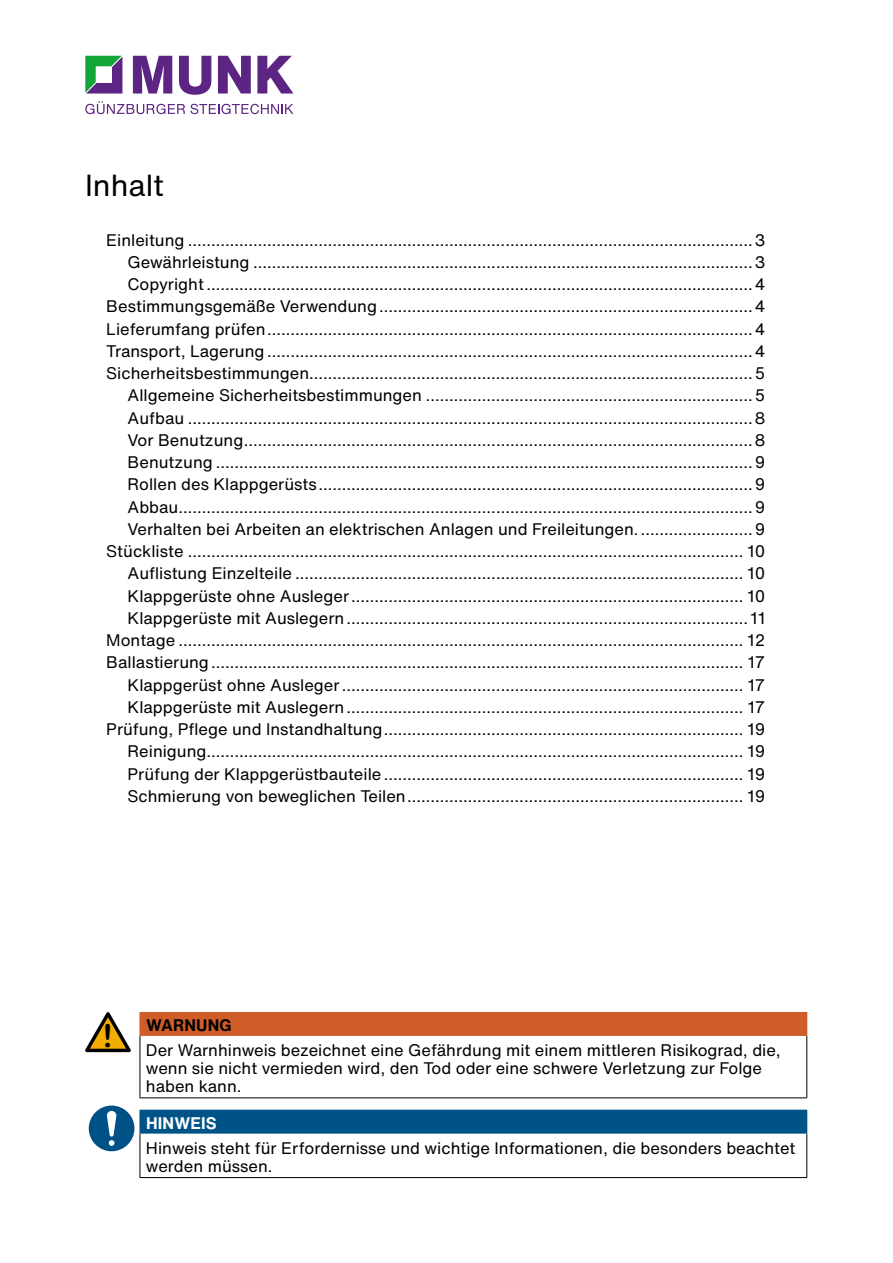
<style>
.page{position:relative;width:893px;height:1263px;background:#fff}
.page>*{position:absolute;margin:0;border:0;box-sizing:border-box;transform-origin:0 0}
.t1{font:31.8px "Arial Rounded MT Bold";color:#000}
.t2{font:30px "Helvetica Now Text";color:#000}
.Inhalt_Tabelle_Hinweis{font:16.5px/22.2px "Helvetica Now Text";color:#000}
.Überschrift_Hinweis{font:700 16.5px "Helvetica Now Text";letter-spacing:.01em;color:#fff}
.Überschrift_Hinweis-2{font:700 16.5px "Helvetica Now Text";letter-spacing:.01em;color:#000}
</style>
<div class="page">
<svg style="left:85px;top:56px;width:37px;height:38px"></svg>
<svg style="left:133px;top:56px;width:39px;height:38px"></svg>
<svg style="left:179px;top:56px;width:32px;height:39px"></svg>
<svg style="left:218px;top:56px;width:33px;height:38px"></svg>
<svg style="left:257px;top:56px;width:36px;height:38px"></svg>
<svg style="left:85px;top:101px;width:208px;height:13px"></svg>
<div style="left:140px;top:1110px;width:667px;height:23px;background:#005387"></div>
<hr style="left:140px;top:1133px;width:667px;height:1px;background:#005387">
<hr style="left:140px;top:1133px;width:1px;height:44px;background:#000">
<hr style="left:806px;top:1133px;width:1px;height:44px;background:#000">
<hr style="left:140px;top:1177px;width:667px;height:1px;background:#000">
<div style="left:140px;top:1012px;width:667px;height:23px;background:#d05d28"></div>
<hr style="left:140px;top:1035px;width:667px;height:1px;background:#d05d28">
<hr style="left:140px;top:1036px;width:1px;height:61px;background:#000">
<hr style="left:806px;top:1036px;width:1px;height:61px;background:#000">
<hr style="left:140px;top:1097px;width:667px;height:1px;background:#000">
<svg style="left:85px;top:1012px;width:46px;height:41px"></svg>
<div style="left:89px;top:1105px;width:45px;height:46px;background:#005286;border-radius:50%"></div>
<svg style="left:107px;top:1111px;width:9px;height:35px"></svg>
<h2 class="t2" style="left:85px;top:163px;width:80px">Inhalt</h2>
<p class="Inhalt_Tabelle_Hinweis" style="left:106px;top:228px;width:661px;text-align:right">Einleitung .........................................................................................................................3<br>Gewährleistung ...........................................................................................................3<br>Copyright.....................................................................................................................4<br>Bestimmungsgemäße Verwendung................................................................................4<br>Lieferumfang prüfen........................................................................................................4<br>Transport, Lagerung ........................................................................................................4<br>Sicherheitsbestimmungen...............................................................................................5<br>Allgemeine Sicherheitsbestimmungen ......................................................................5<br>Aufbau .........................................................................................................................8<br>Vor Benutzung.............................................................................................................8<br>Benutzung ...................................................................................................................9<br>Rollen des Klappgerüsts.............................................................................................9<br>Abbau...........................................................................................................................9<br>Verhalten bei Arbeiten an elektrischen Anlagen und Freileitungen.........................9<br>Stückliste ....................................................................................................................... 10<br>Auflistung Einzelteile ................................................................................................ 10<br>Klappgerüste ohne Ausleger.................................................................................... 10<br>Klappgerüste mit Auslegern...................................................................................... 11<br>Montage ......................................................................................................................... 12<br>Ballastierung.................................................................................................................. 17<br>Klappgerüst ohne Ausleger...................................................................................... 17<br>Klappgerüste mit Auslegern..................................................................................... 17<br>Prüfung, Pflege und Instandhaltung............................................................................. 19<br>Reinigung................................................................................................................... 19<br>Prüfung der Klappgerüstbauteile ............................................................................. 19<br>Schmierung von beweglichen Teilen........................................................................ 19</p>
<p class="t1" style="left:103px;top:1017px;width:12px">!</p>
<p class="Überschrift_Hinweis-2" style="left:146px;top:1013px;width:87px">WARNUNG</p>
<p class="Inhalt_Tabelle_Hinweis" style="left:146px;top:1040px;width:636px;line-height:18px">Der Warnhinweis bezeichnet eine Gefährdung mit einem mittleren Risikograd, die, wenn sie nicht vermieden wird, den Tod oder eine schwere Verletzung zur Folge haben kann.</p>
<p class="Überschrift_Hinweis" style="left:146px;top:1110px;width:72px">HINWEIS</p>
<p class="Inhalt_Tabelle_Hinweis" style="left:146px;top:1138px;width:651px;line-height:18px">Hinweis steht für Erfordernisse und wichtige Informationen, die besonders beachtet werden müssen.</p>
</div>
